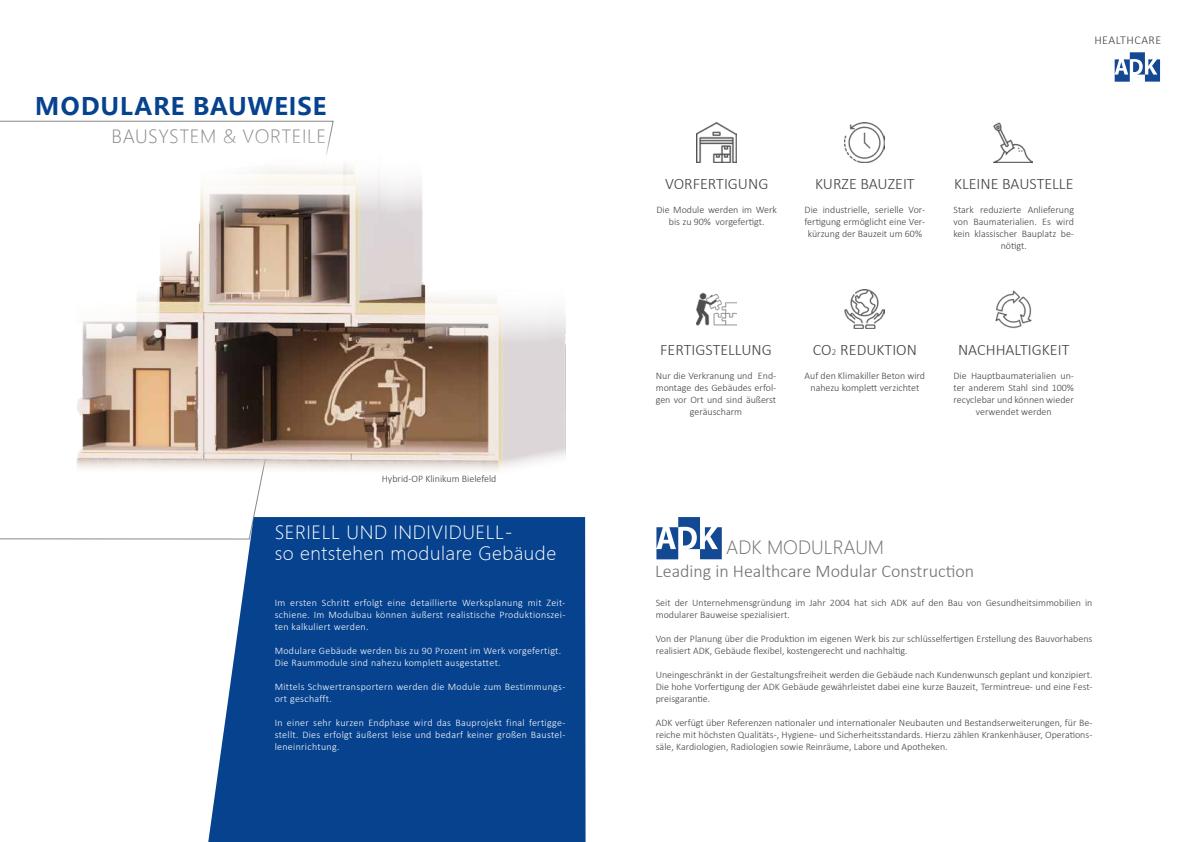
<style>
.page{position:relative;width:1191px;height:842px;background:#fff}
.page>*{position:absolute;margin:0;border:0;box-sizing:border-box;transform-origin:0 0}
.t1{font:700 24px "Microsoft Ya Hei UI";letter-spacing:.03em;color:#06428e}
.t2{font:18px/21.6px "Microsoft Ya Hei UI Light";letter-spacing:.03em;color:#fff}
.t3{font:300 18px "Calibri";color:#71706f}
.t4{font:18px "Microsoft Ya Hei UI Light";letter-spacing:.03em;color:#898887}
.t5{font:18px "Microsoft Ya Hei UI Light";color:#71706f}
.t6{font:300 16px "Calibri";color:#424141}
.t7{font:300 12px "Calibri";letter-spacing:.04em;color:#424141}
.t8{font:300 10px/12px "Calibri";color:#424141;text-align:center}
.t9{font:300 10px/12px "Calibri";letter-spacing:.03em;color:#fff;text-align:justify}
.t10{font:300 10px "Calibri";color:#3f3f3e}
.s1{font-size:9px}
</style>
<div class="page">
<svg style="left:656px;top:517px;width:66px;height:42px"></svg>
<svg style="left:1114px;top:52px;width:46px;height:30px"></svg>
<svg style="left:0;top:120px;width:334px;height:420px"></svg>
<div style="left:208px;top:517px;width:377px;height:325px;background:#06428e"></div>
<img style="left:0;top:135px;width:566px;height:373px">
<img style="left:844px;top:123px;width:40px;height:39px">
<img style="left:697px;top:123px;width:39px;height:39px">
<img style="left:993px;top:123px;width:40px;height:39px">
<img style="left:697px;top:292px;width:39px;height:34px">
<img style="left:844px;top:289px;width:40px;height:40px">
<img style="left:995px;top:290px;width:37px;height:39px">
<h1 class="t1" style="left:35px;top:89px;width:293px">MODULARE BAUWEISE</h1>
<h2 class="t4" style="left:112px;top:124px;width:216px">BAUSYSTEM &amp; VORTEILE</h2>
<p class="t10" style="left:382px;top:472px;width:116px">Hybrid-OP Klinikum Bielefeld</p>
<h2 class="t2" style="left:275px;top:521px;width:283px">SERIELL UND INDIVIDUELL-<br>so entstehen modulare Gebäude</h2>
<p class="t9" style="left:275px;top:596px;width:292px">Im ersten Schritt erfolgt eine detaillierte Werksplanung mit Zeit&shy;schiene. Im Modulbau können äußerst realistische Produktionszei&shy;ten kalkuliert werden.</p>
<p class="t9" style="left:275px;top:644px;width:288px">Modulare Gebäude werden bis zu 90 Prozent im Werk vorgefertigt.<br>Die Raummodule sind nahezu komplett ausgestattet.</p>
<p class="t9" style="left:275px;top:680px;width:292px">Mittels Schwertransportern werden die Module zum Bestimmungs&shy;ort geschafft.</p>
<p class="t9" style="left:275px;top:716px;width:292px">In einer sehr kurzen Endphase wird das Bauprojekt final fertigge&shy;stellt. Dies erfolgt äußerst leise und bedarf keiner großen Baustel&shy;leneinrichtung.</p>
<p class="t7" style="left:1094px;top:33px;width:68px">HEALTHCARE</p>
<h3 class="t6" style="left:665px;top:174px;width:105px">VORFERTIGUNG</h3>
<p class="t8" style="left:656px;top:204px;width:122px">Die Module werden im Werk bis zu 90% vorgefertigt.</p>
<h3 class="t6" style="left:815px;top:174px;width:101px">KURZE BAUZEIT</h3>
<p class="t8" style="left:804px;top:204px;width:122px">Die industrielle, serielle Vor&shy;fertigung ermöglicht eine Ver&shy;kürzung der Bauzeit um 60%</p>
<h3 class="t6" style="left:954px;top:174px;width:121px">KLEINE BAUSTELLE</h3>
<p class="t8" style="left:953px;top:204px;width:122px">Stark reduzierte Anlieferung von Baumaterialien. Es wird kein klassischer Bauplatz be&shy;nötigt.</p>
<h3 class="t6" style="left:660px;top:340px;width:113px">FERTIGSTELLUNG</h3>
<p class="t8" style="left:656px;top:370px;width:122px">Nur die Verkranung und End&shy;montage des Gebäudes erfol&shy;gen vor Ort und sind äußerst geräuscharm</p>
<h3 class="t6" style="left:813px;top:340px;width:106px">CO<span class="s1">2</span> REDUKTION</h3>
<p class="t8" style="left:804px;top:370px;width:122px">Auf den Klimakiller Beton wird nahezu komplett verzichtet</p>
<h3 class="t6" style="left:958px;top:340px;width:113px">NACHHALTIGKEIT</h3>
<p class="t8" style="left:953px;top:370px;width:122px">Die Hauptbaumaterialien un&shy;ter anderem Stahl sind 100% recyclebar und können wieder verwendet werden</p>
<h2 class="t5" style="left:726px;top:536px;width:159px">ADK MODULRAUM</h2>
<h2 class="t3" style="left:655px;top:560px;width:320px">Leading in Healthcare Modular Construction</h2>
<p class="t8" style="left:656px;top:596px;width:438px;text-align:left">Seit der Unternehmensgründung im Jahr 2004 hat sich ADK auf den Bau von Gesundheitsimmobilien in modularer Bauweise spezialisiert.</p>
<p class="t8" style="left:656px;top:632px;width:438px;text-align:left">Von der Planung über die Produktion im eigenen Werk bis zur schlüsselfertigen Erstellung des Bauvorhabens realisiert ADK, Gebäude flexibel, kostengerecht und nachhaltig.</p>
<p class="t8" style="left:656px;top:668px;width:438px;text-align:justify">Uneingeschränkt in der Gestaltungsfreiheit werden die Gebäude nach Kundenwunsch geplant und konzipiert.<br>Die hohe Vorfertigung der ADK Gebäude gewährleistet dabei eine kurze Bauzeit, Termintreue- und eine Fest&shy;preisgarantie.</p>
<p class="t8" style="left:656px;top:716px;width:438px;text-align:justify">ADK verfügt über Referenzen nationaler und internationaler Neubauten und Bestandserweiterungen, für Be&shy;reiche mit höchsten Qualitäts-, Hygiene- und Sicherheitsstandards. Hierzu zählen Krankenhäuser, Operations&shy;säle, Kardiologien, Radiologien sowie Reinräume, Labore und Apotheken.</p>
</div>
